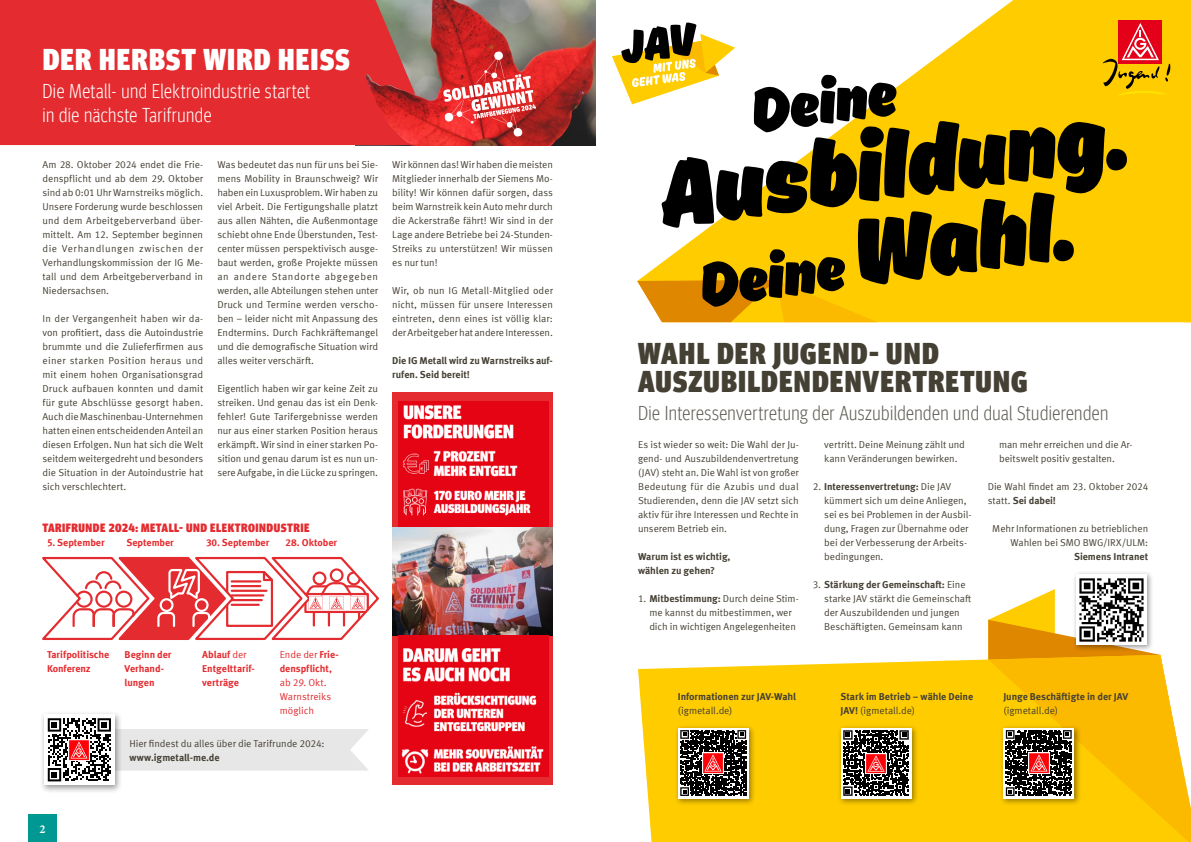
<style>
.page{position:relative;width:1191px;height:842px;background:#fff}
.page>*{position:absolute;margin:0;border:0;box-sizing:border-box;transform-origin:0 0}
.t1{font:900 101.4px "Ahkio";color:#000}
.t2{font:900 65.9px "Ahkio";color:#000}
.t3{font:900 condensed 30px/28px "Meta Head IGM";letter-spacing:.04em;color:#454034}
.t4{font:900 condensed 30px "Meta Head IGM";letter-spacing:.04em;color:#fff}
.t5{font:300 condensed 20px "Meta Head IGM";letter-spacing:.02em;color:#625f57}
.t6{font:300 condensed 20px/24px "Meta Head IGM";letter-spacing:.025em;color:#fff}
.t7{font:900 condensed 12px "Meta Head IGM";letter-spacing:.045em;color:#e42b2f}
.t8{font:700 12px "Minion Pro";color:#fff}
.t9{font:10px/14px "Meta IGM";letter-spacing:-.01em;color:#454034;text-align:justify}
.t10{font:700 10px/14px "Meta IGM";letter-spacing:-.01em;color:#454034}
.t11{font:700 10px/14px "Meta IGM";letter-spacing:-.005em;color:#e42b2f}
.t12{font:10px/14px "Meta IGM";letter-spacing:-.01em;color:#e42b2f}
.s1{font-weight:400}
.s2{font-size:101.4px}
.s3{font-weight:700}
</style>
<div class="page">
<img style="left:437px;top:0;width:158px;height:145px">
<div style="left:0;top:0;width:437px;height:145px;background:#e42b2f"></div>
<img style="left:366px;top:74px;width:75px;height:71px">
<div style="left:638px;top:659px;width:350px;height:183px;background:#fc0"></div>
<img style="left:392px;top:527px;width:161px;height:109px">
<div style="left:392px;top:392px;width:161px;height:135px;background:#e42b2f"></div>
<img style="left:398px;top:402px;width:151px;height:125px">
<div style="left:392px;top:636px;width:161px;height:148px;background:#e42b2f"></div>
<img style="left:398px;top:636px;width:151px;height:140px">
<svg style="left:42px;top:556px;width:337px;height:84px"></svg>
<div style="left:40px;top:710px;width:83px;height:83px;background:#000;opacity:.4"></div>
<div style="left:44px;top:714px;width:71px;height:71px;background:#fff"></div>
<svg style="left:48px;top:718px;width:321px;height:63px"></svg>
<img style="left:69px;top:739px;width:21px;height:21px">
<svg style="left:612px;top:29px;width:25px;height:75px"></svg>
<svg style="left:637px;top:0;width:554px;height:322px;fill:#fc0"></svg>
<svg style="left:637px;top:280px;width:240px;height:42px;background:#f0ad0d"></svg>
<div style="left:1118px;top:20px;width:43px;height:43px;background:#e30018"></div>
<svg style="left:1102px;top:23px;width:69px;height:73px"></svg>
<div style="left:674px;top:724px;width:82px;height:82px;background:#000;opacity:.4"></div>
<svg style="left:678px;top:728px;width:70px;height:70px"></svg>
<svg style="left:680px;top:730px;width:66px;height:66px"></svg>
<img style="left:702px;top:752px;width:21px;height:21px">
<div style="left:837px;top:724px;width:81px;height:82px;background:#000;opacity:.4"></div>
<div style="left:840px;top:728px;width:71px;height:70px;background:#fff"></div>
<svg style="left:843px;top:730px;width:65px;height:66px"></svg>
<img style="left:866px;top:753px;width:20px;height:20px">
<svg style="left:988px;top:589px;width:203px;height:253px"></svg>
<img style="left:1028px;top:752px;width:21px;height:21px">
<div style="left:1072px;top:571px;width:82px;height:81px;background:#000;opacity:.4"></div>
<img style="left:1076px;top:574px;width:71px;height:71px">
<img style="left:443px;top:51px;width:93px;height:86px">
<div style="left:29px;top:814px;width:28px;height:28px;background:#009892"></div>
<h3 class="t4" style="left:43px;top:36px;width:308px">DER HERBST WIRD HEISS</h3>
<h3 class="t6" style="left:43px;top:78px;width:269px">Die Metall- und Elektroindustrie startet in die nächste Tarifrunde</h3>
<p class="t9" style="left:43px;top:157px;width:162px">Am 28. Oktober 2024 endet die Frie&shy;denspflicht und ab dem 29. Oktober sind ab 0:01 Uhr Warnstreiks möglich.<br>Unsere Forderung wurde beschlossen und dem Arbeitgeberverband über&shy;mittelt. Am 12. September beginnen die Verhandlungen zwischen der Verhandlungskommission der IG Me&shy;tall und dem Arbeitgeberverband in Niedersachsen.</p>
<p class="t9" style="left:43px;top:311px;width:162px">In der Vergangenheit haben wir da&shy;von profitiert, dass die Autoindustrie brummte und die Zulieferfirmen aus einer starken Position heraus und mit einem hohen Organisationsgrad Druck aufbauen konnten und damit für gute Abschlüsse gesorgt haben.<br>Auch die Maschinenbau-Unternehmen hatten einen entscheidenden Anteil an diesen Erfolgen. Nun hat sich die Welt seitdem weitergedreht und besonders die Situation in der Autoindustrie hat sich verschlechtert.</p>
<p class="t9" style="left:217px;top:157px;width:162px">Was bedeutet das nun für uns bei Sie&shy;mens Mobility in Braunschweig? Wir haben ein Luxusproblem. Wir haben zu viel Arbeit. Die Fertigungshalle platzt aus allen Nähten, die Außenmontage schiebt ohne Ende Überstunden, Test&shy;center müssen perspektivisch ausge&shy;baut werden, große Projekte müssen an andere Standorte abgegeben werden, alle Abteilungen stehen unter Druck und Termine werden verscho&shy;ben – leider nicht mit Anpassung des Endtermins. Durch Fachkräftemangel und die demografische Situation wird alles weiter verschärft.</p>
<p class="t9" style="left:217px;top:381px;width:162px">Eigentlich haben wir gar keine Zeit zu streiken. Und genau das ist ein Denk&shy;fehler! Gute Tarifergebnisse werden nur aus einer starken Position heraus erkämpft. Wir sind in einer starken Po&shy;sition und genau darum ist es nun un&shy;sere Aufgabe, in die Lücke zu springen.</p>
<p class="t7" style="left:42px;top:519px;width:269px">TARIFRUNDE 2024: METALL- UND ELEKTROINDUSTRIE</p>
<p class="t11" style="left:47px;top:535px;width:59px">5. September</p>
<p class="t11" style="left:126px;top:535px;width:49px">September</p>
<p class="t11" style="left:206px;top:535px;width:65px">30. September</p>
<p class="t11" style="left:285px;top:535px;width:53px">28. Oktober</p>
<p class="t9" style="left:392px;top:157px;width:162px">Wir können das! Wir haben die meisten Mitglieder innerhalb der Siemens Mo&shy;bility! Wir können dafür sorgen, dass beim Warnstreik kein Auto mehr durch die Ackerstraße fährt! Wir sind in der Lage andere Betriebe bei 24-Stunden-Streiks zu unterstützen! Wir müssen es nur tun!</p>
<p class="t9" style="left:392px;top:283px;width:162px">Wir, ob nun IG Metall-Mitglied oder nicht, müssen für unsere Interessen eintreten, denn eines ist völlig klar: der Arbeitgeber hat andere Interessen.</p>
<p class="t10" style="left:392px;top:353px;width:162px">Die IG Metall wird zu Warnstreiks auf&shy;rufen. Seid bereit!</p>
<p class="t11" style="left:47px;top:647px;width:64px">Tarifpolitische<br>Konferenz</p>
<p class="t11" style="left:125px;top:647px;width:48px">Beginn der<br>Verhand&shy;lungen</p>
<p class="t11" style="left:202px;top:647px;width:54px">Ablauf <span class="s1">der<br></span>Entgelttarif&shy;verträge</p>
<p class="t11" style="left:280px;top:647px;width:60px"><span class="s1">Ende der</span> Frie&shy;denspflicht,</p>
<p class="t12" style="left:280px;top:675px;width:53px">ab 29. Okt.<br>Warnstreiks möglich</p>
<p class="t9" style="left:129px;top:736px;width:196px">Hier findest du alles über die Tarifrunde 2024:</p>
<p class="t10" style="left:129px;top:750px;width:92px">www.igmetall-me.de</p>
<p class="t8" style="left:40px;top:820px;width:7px">2</p>
<h2 class="t2" style="left:746px;top:71px;width:147px;rotate:-7deg">Deine</h2>
<h1 class="t1" style="left:652px;top:132px;width:472px;rotate:-7deg">Ausbildung.</h1>
<h2 class="t2" style="left:694px;top:246px;width:380px;rotate:-7deg">Deine <span class="s2">Wahl.</span></h2>
<h3 class="t3" style="left:638px;top:338px;width:391px">WAHL DER JUGEND- UND<br>AUSZUBILDENDENVERTRETUNG</h3>
<h3 class="t5" style="left:638px;top:399px;width:472px">Die Interessenvertretung der Auszubildenden und dual Studierenden</h3>
<p class="t9" style="left:638px;top:437px;width:162px">Es ist wieder so weit: Die Wahl der Ju&shy;gend- und Auszubildendenvertretung (JAV) steht an. Die Wahl ist von großer Bedeutung für die Azubis und dual Studierenden, denn die JAV setzt sich aktiv für ihre Interessen und Rechte in unserem Betrieb ein.</p>
<p class="t10" style="left:638px;top:549px;width:94px">Warum ist es wichtig, wählen zu gehen?</p>
<p class="t9" style="left:649px;top:591px;width:151px;text-align:left;text-indent:-11px">1. <span class="s3">Mitbestimmung:</span> Durch deine Stim&shy;me kannst du mitbestimmen, wer dich in wichtigen Angelegenheiten</p>
<p class="t9" style="left:824px;top:437px;width:142px">vertritt. Deine Meinung zählt und kann Veränderungen bewirken.</p>
<p class="t9" style="left:824px;top:479px;width:149px;text-align:left;text-indent:-11px">2. <span class="s3">Interessenvertretung:</span> Die JAV kümmert sich um deine Anliegen, sei es bei Problemen in der Ausbil&shy;dung, Fragen zur Übernahme oder bei der Verbesserung der Arbeits&shy;bedingungen.</p>
<p class="t9" style="left:824px;top:577px;width:148px;text-align:left;text-indent:-11px">3. <span class="s3">Stärkung der Gemeinschaft:</span> Eine starke JAV stärkt die Gemeinschaft der Auszubildenden und jungen Beschäftigten. Gemeinsam kann</p>
<p class="t9" style="left:999px;top:437px;width:135px">man mehr erreichen und die Ar&shy;beitswelt positiv gestalten.</p>
<p class="t9" style="left:987px;top:479px;width:162px">Die Wahl findet am 23. Oktober 2024 statt. <span class="s3">Sei dabei!</span></p>
<p class="t9" style="left:992px;top:521px;width:157px;text-align:right">Mehr Informationen zu betrieblichen<br>Wahlen bei SMO BWG/IRX/ULM:</p>
<p class="t10" style="left:1074px;top:549px;width:76px">Siemens Intranet</p>
<p class="t10" style="left:678px;top:689px;width:120px">Informationen zur JAV-Wahl</p>
<p class="t9" style="left:678px;top:703px;width:56px">(igmetall.de)</p>
<p class="t10" style="left:840px;top:689px;width:134px">Stark im Betrieb – wähle Deine<br>JAV! <span class="s1">(igmetall.de)</span></p>
<p class="t10" style="left:1003px;top:689px;width:126px">Junge Beschäftigte in der JAV</p>
<p class="t9" style="left:1003px;top:703px;width:56px">(igmetall.de)</p>
</div>
